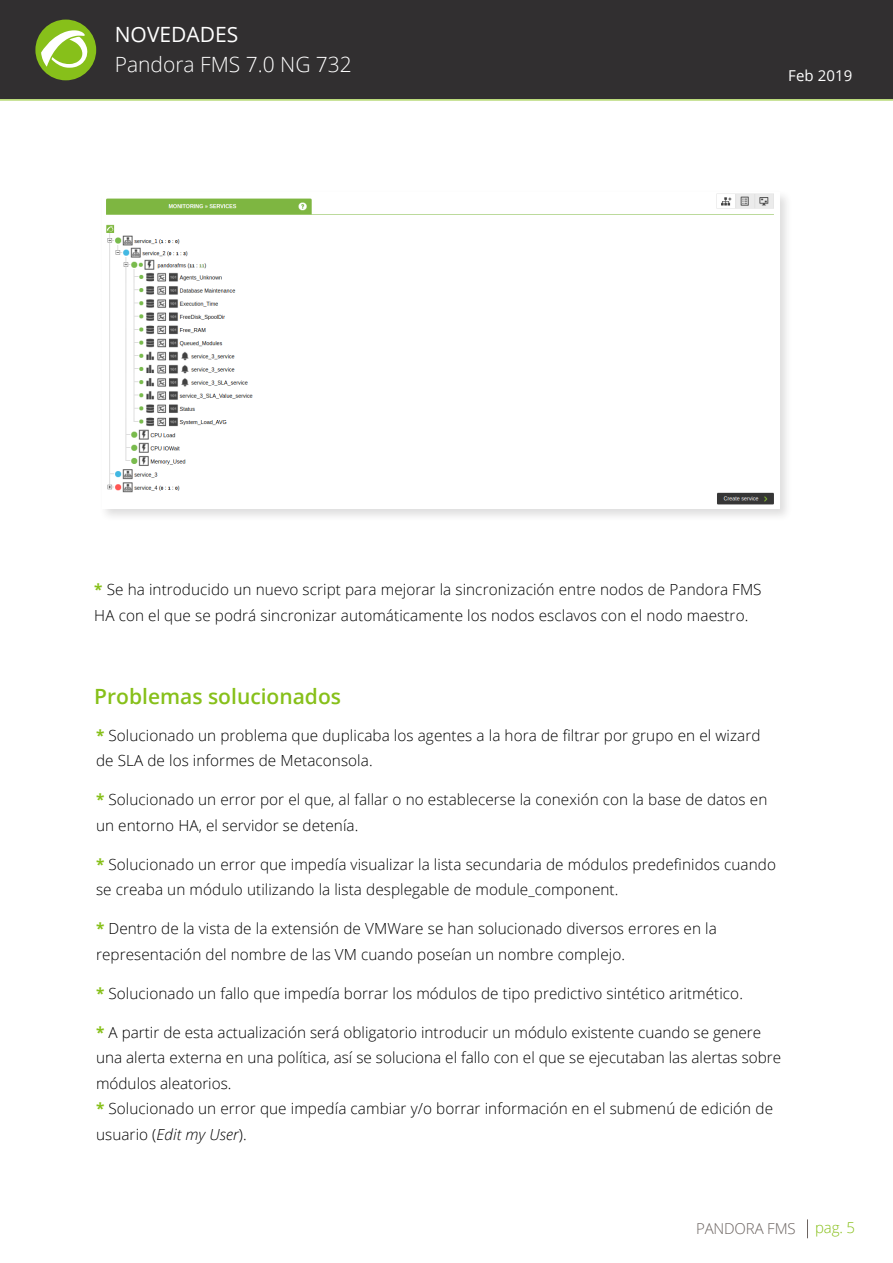
<style>
.page{position:relative;width:893px;height:1263px;background:#fff}
.page>*{position:absolute;margin:0;border:0;box-sizing:border-box;transform-origin:0 0}
.t1{font:600 21px "Open Sans";color:#87c01a}
.t2{font:300 21px "Open Sans";color:#fff}
.t3{font:21px "Open Sans";color:#fff}
.t4{font:300 15.3px/25.5px "Open Sans";letter-spacing:.005em;color:#000}
.t5{font:300 15px "Open Sans";letter-spacing:-.01em;color:#6b6360}
.t6{font:15px "Open Sans";letter-spacing:.005em;color:#fff}
.t7{font:300 15px "Open Sans";color:#87c01a}
.s1{font-weight:700;color:#87c01a}
.s2{font-style:italic}
</style>
<div class="page">
<div style="left:0;top:0;width:893px;height:99px;background:#312f30"></div>
<svg style="left:807px;top:1219px;width:1px;height:19px"></svg>
<div style="left:35px;top:20px;width:61px;height:60px;background:#87c01a;border-radius:50%"></div>
<svg style="left:41px;top:30px;width:47px;height:38px"></svg>
<hr style="left:0;top:100px;width:893px;height:1px;background:#87c01a">
<div style="left:98px;top:189px;width:695px;height:333px;background:#231f20;opacity:.15"></div>
<img style="left:102px;top:193px;width:678px;height:316px">
<h1 class="t3" style="left:115px;top:20px;width:125px">NOVEDADES</h1>
<h1 class="t2" style="left:115px;top:50px;width:239px">Pandora FMS 7.0 NG 732</h1>
<p class="t6" style="left:788px;top:65px;width:66px">Feb 2019</p>
<p class="t4" style="left:94px;top:576px;width:669px"><span class="s1">*</span> Se ha introducido un nuevo script para mejorar la sincronización entre nodos de Pandora FMS<br>HA con el que se podrá sincronizar automáticamente los nodos esclavos con el nodo maestro.</p>
<p class="t1" style="left:94px;top:682px;width:248px">Problemas solucionados</p>
<p class="t4" style="left:96px;top:722px;width:666px"><span class="s1">*</span> Solucionado un problema que duplicaba los agentes a la hora de filtrar por grupo en el wizard de SLA de los informes de Metaconsola.</p>
<p class="t4" style="left:96px;top:787px;width:673px"><span class="s1">*</span> Solucionado un error por el que, al fallar o no establecerse la conexión con la base de datos en un entorno HA, el servidor se detenía.</p>
<p class="t4" style="left:96px;top:851px;width:681px"><span class="s1">*</span> Solucionado un error que impedía visualizar la lista secundaria de módulos predefinidos cuando se creaba un módulo utilizando la lista desplegable de module_component.</p>
<p class="t4" style="left:96px;top:916px;width:622px"><span class="s1">*</span> Dentro de la vista de la extensión de VMWare se han solucionado diversos errores en la representación del nombre de las VM cuando poseían un nombre complejo.</p>
<p class="t4" style="left:96px;top:980px;width:648px"><span class="s1">*</span> Solucionado un fallo que impedía borrar los módulos de tipo predictivo sintético aritmético.</p>
<p class="t4" style="left:96px;top:1019px;width:687px"><span class="s1">*</span> A partir de esta actualización será obligatorio introducir un módulo existente cuando se genere una alerta externa en una política, así se soluciona el fallo con el que se ejecutaban las alertas sobre módulos aleatorios.</p>
<p class="t4" style="left:96px;top:1096px;width:678px"><span class="s1">*</span> Solucionado un error que impedía cambiar y/o borrar información en el submenú de edición de usuario (<span class="s2">Edit my User</span>).</p>
<p class="t5" style="left:696px;top:1218px;width:101px">PANDORA FMS</p>
<p class="t7" style="left:815px;top:1217px;width:42px">pag. 5</p>
</div>
